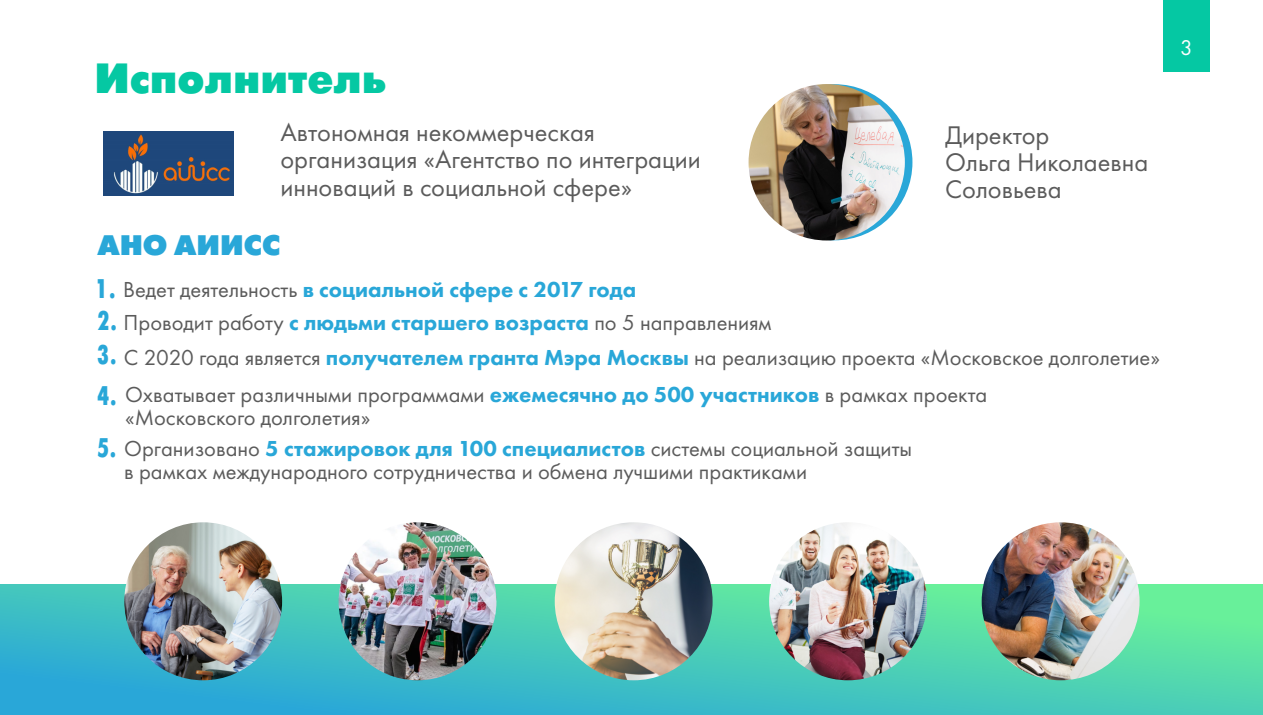
<style>
.page{position:relative;width:1263px;height:715px;background:#fff}
.page>*{position:absolute;margin:0;border:0;box-sizing:border-box;transform-origin:0 0}
.t1{font:42.15px "Futura Futuris Black C";color:#05c8a3}
.t2{font:28.2px "Futura Futuris Black C";color:#29a7d8}
.t3{font:26.85px/32.8px "Futura Futuris Cond Bold C";color:#29a7d8;text-align:justify}
.t4{font:26.4px/27.2px "Futura PT";color:#5b5b5b}
.t5{font:22.5px/34px "Futura PT";color:#5b5b5b}
.t6{font:22.05px "Futura PT";color:#fefefe}
.s1{font-weight:800;color:#29a7d8}
</style>
<div class="page">
<img style="left:104px;top:132px;width:129px;height:63px">
<svg style="left:0;top:584px;width:1263px;height:130px"></svg>
<div style="left:756px;top:84px;width:156px;height:156px;background:#29a7d8;border-radius:50%"></div>
<img style="left:748px;top:84px;width:157px;height:156px;border-radius:50%">
<div style="left:1163px;top:0;width:46px;height:71px;background:#05c8a3"></div>
<img style="left:769px;top:522px;width:158px;height:158px;border-radius:50%">
<img style="left:555px;top:522px;width:158px;height:158px;border-radius:50%">
<img style="left:339px;top:522px;width:157px;height:158px;border-radius:50%">
<img style="left:982px;top:522px;width:157px;height:158px;border-radius:50%">
<img style="left:124px;top:522px;width:158px;height:158px;border-radius:50%">
<h1 class="t1" style="left:94px;top:61px;width:293px">Исполнитель</h1>
<p class="t4" style="left:280px;top:121px;width:422px">Автономная некоммерческая организация «Агентство по интеграции инноваций в социальной сфере»</p>
<p class="t2" style="left:97px;top:233px;width:184px">АНО АИИСС</p>
<p class="t4" style="left:945px;top:123px;width:205px">Директор<br>Ольга Николаевна<br>Соловьева</p>
<p class="t3" style="left:94px;top:275px;width:25px">1.<br>2.<br>3.</p>
<p class="t3" style="left:97px;top:372px;width:22px;line-height:51.4px">4.<br>5.</p>
<p class="t5" style="left:123px;top:274px;width:1038px">Ведет деятельность <span class="s1">в социальной сфере с 2017 года<br></span>Проводит работу <span class="s1">с людьми старшего возраста</span> по 5 направлениям<br>С 2020 года является <span class="s1">получателем гранта Мэра Москвы</span> на реализацию проекта «Московское долголетие»</p>
<p class="t5" style="left:125px;top:384px;width:864px;line-height:23.1px">Охватывает различными программами <span class="s1">ежемесячно до 500 участников</span> в рамках проекта «Московского долголетия»</p>
<p class="t5" style="left:124px;top:438px;width:789px;line-height:23.1px">Организовано <span class="s1">5 стажировок для 100 специалистов</span> системы социальной защиты в рамках международного сотрудничества и обмена лучшими практиками</p>
<p class="t6" style="left:1180px;top:38px;width:14px">3</p>
</div>
